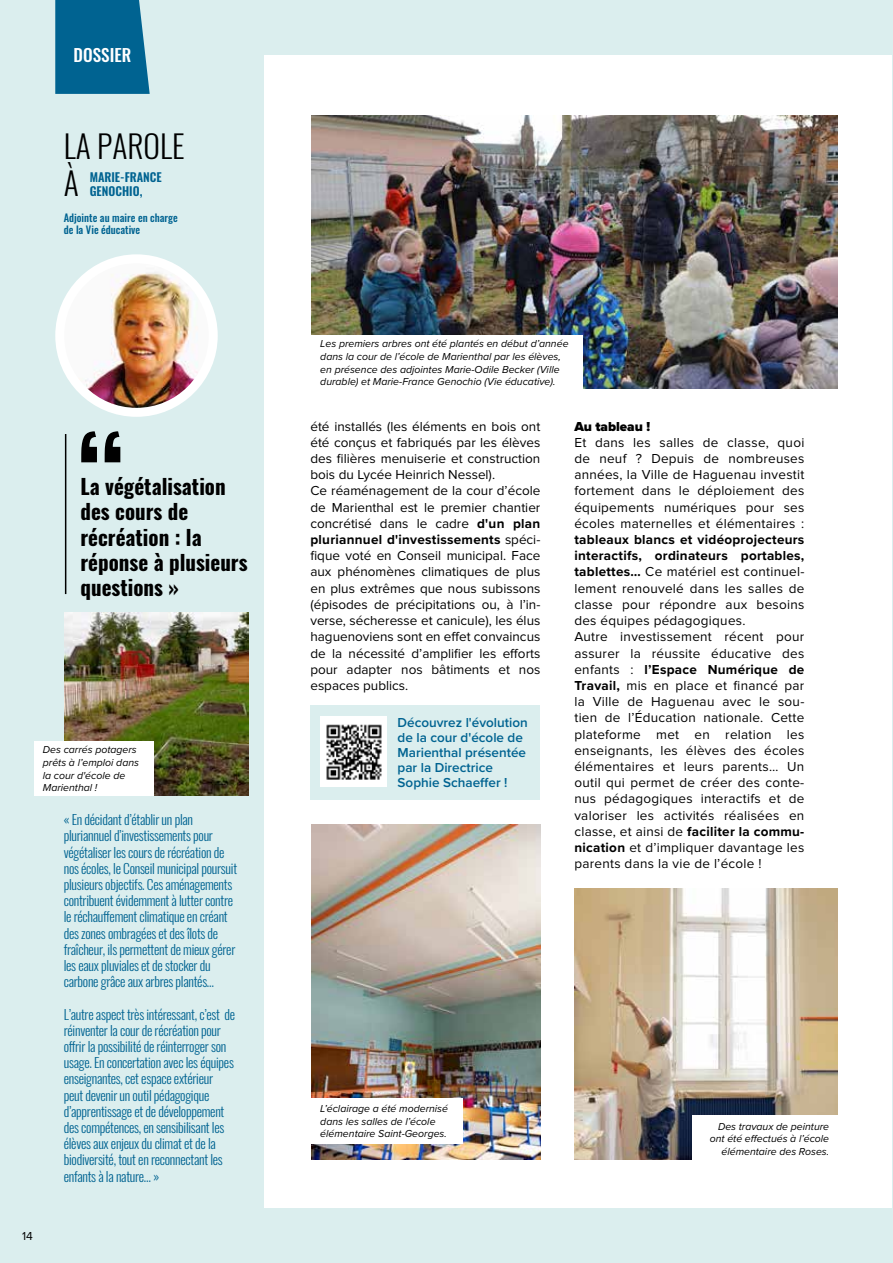
<style>
.page{position:relative;width:893px;height:1263px;background:#dbeeee}
.page>*{position:absolute;margin:0;border:0;box-sizing:border-box;transform-origin:0 0}
.t1{font:700 108.6px "Oswald";color:#000}
.t2{font:300 31.5px/37.8px "Oswald";color:#000}
.t3{font:700 21px/25.2px "Oswald";color:#000}
.t4{font:500 17.25px "Oswald";color:#fff}
.t5{font:13.5px/16.2px "Proxima Nova";letter-spacing:.02em;color:#000;text-align:justify}
.t6{font:300 13.5px/16.2px "Oswald";letter-spacing:-.02em;color:#006391}
.t7{font:13.5px/16.2px "Proxima Nova";color:#000}
.t8{font:600 13.5px/15px "Proxima Nova";color:#006391}
.t9{font:900 13.5px "Proxima Nova";color:#000}
.t10{font:600 12px/14.4px "Oswald";color:#006391}
.t11{font:12px "Proxima Nova";color:#000}
.t12{font:italic 10.5px/12.6px "Proxima Nova";color:#000}
.t13{font:500 10.5px/12.6px "Oswald";color:#006391}
.s1{font-weight:700}
</style>
<div class="page">
<div style="left:56px;top:55px;width:837px;height:1153px;background:#fff"></div>
<div style="left:0;top:54px;width:264px;height:1209px;background:#dbeeee"></div>
<img style="left:60px;top:259px;width:153px;height:153px;border-radius:77px">
<div style="left:55px;top:254px;width:163px;height:163px;border:9px solid #fff;border-radius:50%"></div>
<hr style="left:65px;top:434px;width:1px;height:160px;background:#000">
<svg style="left:55px;top:0;width:95px;height:94px"></svg>
<img style="left:65px;top:612px;width:183px;height:183px">
<div style="left:34px;top:741px;width:120px;height:54px;background:#fff"></div>
<img style="left:575px;top:889px;width:263px;height:271px">
<img style="left:312px;top:824px;width:228px;height:336px">
<img style="left:312px;top:116px;width:526px;height:272px">
<div style="left:312px;top:335px;width:271px;height:54px;background:#fff"></div>
<div style="left:312px;top:1098px;width:151px;height:45px;background:#fff"></div>
<div style="left:692px;top:1116px;width:146px;height:45px;background:#fff"></div>
<div style="left:310px;top:705px;width:230px;height:94px;background:#dbeeee"></div>
<div style="left:320px;top:716px;width:67px;height:71px;background:#fff"></div>
<img style="left:326px;top:724px;width:56px;height:56px">
<p class="t4" style="left:74px;top:43px;width:59px">DOSSIER</p>
<h2 class="t2" style="left:64px;top:127px;width:122px">LA PAROLE<br>À</h2>
<p class="t10" style="left:90px;top:169px;width:73px">MARIE-FRANCE<br>GENOCHIO,</p>
<p class="t13" style="left:64px;top:211px;width:116px">Adjointe au maire en charge de la Vie éducative</p>
<h1 class="t1" style="left:75px;top:401px;width:53px">“</h1>
<h3 class="t3" style="left:81px;top:475px;width:168px">La végétalisation des cours de récréation : la réponse à plusieurs questions »</h3>
<p class="t12" style="left:43px;top:743px;width:98px">Des carrés potagers prêts à l’emploi dans la cour d'école de<br>Marienthal !</p>
<p class="t6" style="left:64px;top:812px;width:175px">« En décidant d’établir un plan pluriannuel d’investissements pour végétaliser les cours de récréation de nos écoles, le Conseil municipal poursuit plusieurs objectifs. Ces aménagements contribuent évidemment à lutter contre le réchauffement climatique en créant des zones ombragées et des îlots de fraîcheur, ils permettent de mieux gérer les eaux pluviales et de stocker du carbone grâce aux arbres plantés…</p>
<p class="t6" style="left:64px;top:1006px;width:173px">L’autre aspect très intéressant, c’est de réinventer la cour de récréation pour offrir la possibilité de réinterroger son usage. En concertation avec les équipes enseignantes, cet espace extérieur peut devenir un outil pédagogique d’apprentissage et de développement des compétences, en sensibilisant les élèves aux enjeux du climat et de la biodiversité, tout en reconnectant les enfants à la nature… »</p>
<p class="t11" style="left:22px;top:1229px;width:12px">14</p>
<p class="t12" style="left:320px;top:337px;width:250px">Les premiers arbres ont été plantés en début d’année dans la cour de l’école de Marienthal par les élèves, en présence des adjointes Marie-Odile Becker (Ville durable) et Marie-France Genochio (Vie éducative).</p>
<p class="t7" style="left:310px;top:418px;width:231px">été installés (les éléments en bois ont été conçus et fabriqués par les élèves des filières menuiserie et construction bois du Lycée Heinrich Nessel).<br>Ce réaménagement de la cour d’école de Marienthal est le premier chantier concrétisé dans le cadre <span class="s1">d'un plan pluriannuel d'investissements</span> spéci&shy;fique voté en Conseil municipal. Face aux phénomènes climatiques de plus en plus extrêmes que nous subissons (épisodes de précipitations ou, à l’in&shy;verse, sécheresse et canicule), les élus haguenoviens sont en effet convaincus de la nécessité d’amplifier les efforts pour adapter nos bâtiments et nos espaces publics.</p>
<p class="t9" style="left:574px;top:416px;width:77px">Au tableau !</p>
<p class="t5" style="left:574px;top:434px;width:231px">Et dans les salles de classe, quoi de neuf ? Depuis de nombreuses années, la Ville de Haguenau investit fortement dans le déploiement des équipements numériques pour ses écoles maternelles et élémentaires :</p>
<p class="t5" style="left:574px;top:532px;width:231px;text-align:left"><span class="s1">tableaux blancs et vidéoprojecteurs interactifs, ordinateurs portables, tablettes…</span> Ce matériel est continuel&shy;lement renouvelé dans les salles de classe pour répondre aux besoins des équipes pédagogiques.<br>Autre investissement récent pour assurer la réussite éducative des enfants : <span class="s1">l’Espace Numérique de Travail,</span> mis en place et financé par la Ville de Haguenau avec le sou&shy;tien de l’Éducation nationale. Cette plateforme met en relation les enseignants, les élèves des écoles élémentaires et leurs parents… Un outil qui permet de créer des conte&shy;nus pédagogiques interactifs et de valoriser les activités réalisées en classe, et ainsi de <span class="s1">faciliter la commu&shy;nication</span> et d’impliquer davantage les parents dans la vie de l’école !</p>
<p class="t8" style="left:398px;top:715px;width:132px">Découvrez l'évolution de la cour d'école de<br>Marienthal présentée par la Directrice<br>Sophie Schaeffer !</p>
<p class="t12" style="left:320px;top:1102px;width:129px">L’éclairage a été modernisé dans les salles de l’école élémentaire Saint-Georges.</p>
<p class="t12" style="left:710px;top:1119px;width:121px;text-align:right">Des travaux de peinture ont été effectués à l’école élémentaire des Roses.</p>
</div>
